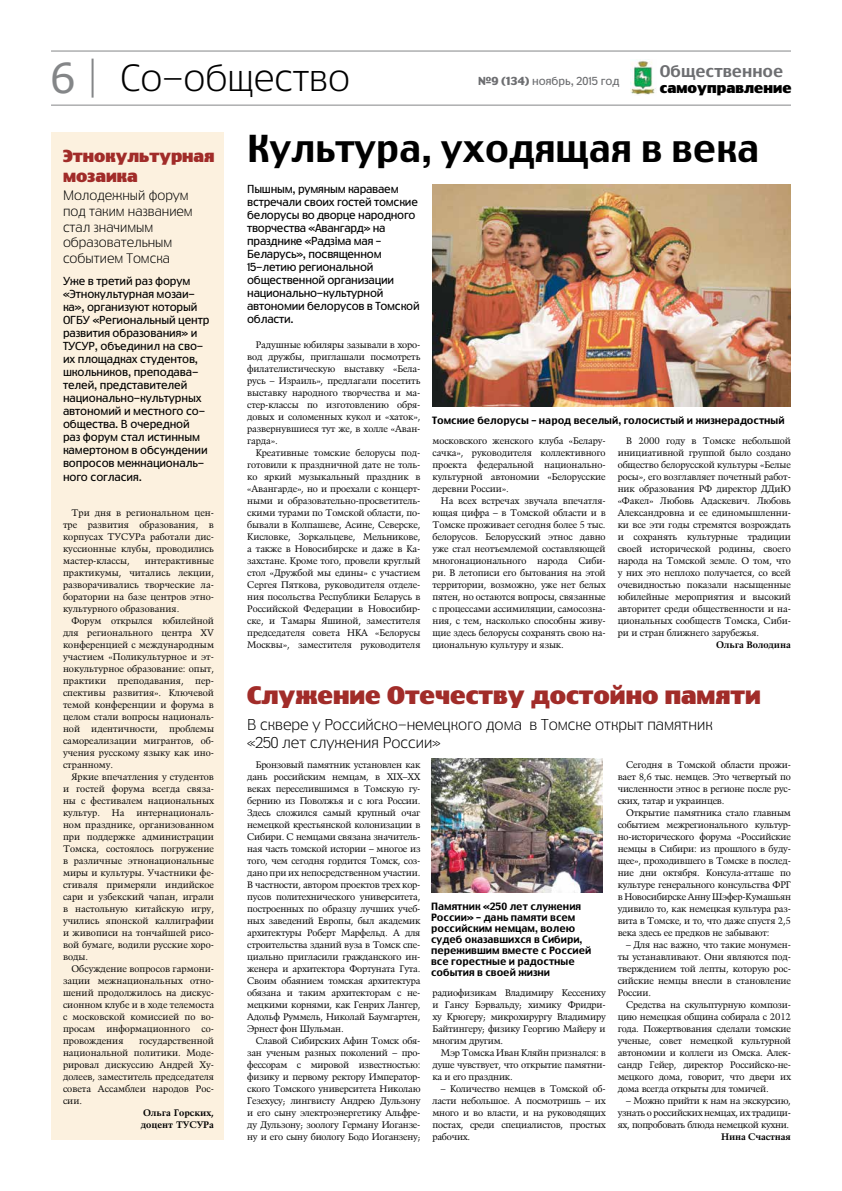
<style>
.page{position:relative;width:842px;height:1191px;background:#fff}
.page>*{position:absolute;margin:0;border:0;box-sizing:border-box;transform-origin:0 0}
.t1{font:41px "MS Reference Sans Serif";color:#848688}
.t2{font:500 36.9px "Truth CYR";color:#000}
.t3{font:300 36px "Truth CYR";color:#000}
.t4{font:900 24px "Truth CYR";color:#a12c29}
.t5{font:900 16.5px/19.8px "Truth CYR";color:#a12c29}
.t6{font:500 16px "Truth CYR";color:#6d6e71}
.t7{font:300 14.9px/17.9px "Truth CYR";color:#000}
.t8{font:900 14px "Truth CYR";letter-spacing:.005em;color:#000}
.t9{font:300 13px/15.6px "Truth CYR";color:#000}
.t10{font:11px/13px "Truth CYR";letter-spacing:-.01em;color:#000}
.t11{font:11px "Truth CYR";color:#6d6e71}
.t12{font:500 10px/11px "Truth CYR";color:#000}
.t13{font:9.5px/12px "Kuenstler 480 BT";letter-spacing:-.01em;color:#000;text-align:justify}
.t14{font:700 9.5px/12px "Kuenstler 480 BT";letter-spacing:-.01em;color:#000}
.s1{font-weight:700}
</style>
<div class="page">
<hr style="left:51px;top:105px;width:740px;height:1px;background:#848688">
<hr style="left:51px;top:51px;width:740px;height:1px;background:#848688">
<img style="left:630px;top:60px;width:26px;height:35px">
<hr style="left:92px;top:59px;width:2px;height:39px;background:#848688">
<div style="left:51px;top:132px;width:172px;height:1008px;background:#fcf1df"></div>
<img style="left:431px;top:758px;width:171px;height:135px">
<img style="left:432px;top:184px;width:359px;height:222px">
<h1 class="t1" style="left:50px;top:52px;width:28px">6</h1>
<h3 class="t6" style="left:660px;top:61px;width:125px">Общественное</h3>
<h3 class="t3" style="left:121px;top:56px;width:231px">Со-общество</h3>
<p class="t11" style="left:478px;top:75px;width:143px"><span class="s1">№9 (134)</span> ноябрь, 2015 год</p>
<h3 class="t8" style="left:660px;top:79px;width:133px">самоуправление</h3>
<h3 class="t5" style="left:63px;top:146px;width:153px">Этнокультурная мозаика</h3>
<h3 class="t9" style="left:63px;top:188px;width:131px">Молодежный форум под таким названием стал значимым образовательным событием Томска</h3>
<p class="t10" style="left:63px;top:274px;width:148px">Уже в третий раз форум «Этнокультурная мозаи&shy;ка», организуют который<br>ОГБУ «Региональный центр развития образования» и<br>ТУСУР, объединил на сво&shy;их площадках студентов, школьников, преподава&shy;телей, представителей национально-культурных автономий и местного со&shy;общества. В очередной раз форум стал истинным камертоном в обсуждении вопросов межнациональ-</p>
<p class="t10" style="left:63px;top:471px;width:80px">ного согласия.</p>
<p class="t13" style="left:63px;top:507px;width:153px;text-indent:9px">Три дня в региональном цен&shy;тре развития образования, в корпусах ТУСУРа работали дис&shy;куссионные клубы, проводились мастер-классы,</p>
<p class="t13" style="left:63px;top:555px;width:153px;text-indent:82px">интерактивные практикумы, читались лекции, разворачивались творческие ла&shy;боратории на базе центров этно&shy;культурного образования.</p>
<p class="t13" style="left:63px;top:615px;width:153px;text-indent:9px">Форум открылся юбилейной для регионального центра XV конференцией с международным участием «Поликультурное и эт&shy;нокультурное образование: опыт, практики преподавания, пер&shy;спективы развития». Ключевой темой конференции и форума в целом стали вопросы националь&shy;ной идентичности, проблемы самореализации мигрантов, об&shy;учения русскому языку как ино&shy;странному.</p>
<p class="t13" style="left:63px;top:771px;width:153px;text-indent:9px">Яркие впечатления у студентов и гостей форума всегда связа&shy;ны с фестивалем национальных культур. На интернациональ&shy;ном празднике, организованном при поддержке администрации Томска, состоялось погружение в различные этнонациональные миры и культуры. Участники фе&shy;стиваля примеряли индийское сари и узбекский чапан, играли в настольную китайскую игру, учились японской каллиграфии и живописи на тончайшей рисо&shy;вой бумаге, водили русские хоро&shy;воды.</p>
<p class="t13" style="left:63px;top:963px;width:153px;text-indent:9px">Обсуждение вопросов гармони&shy;зации межнациональных отно&shy;шений продолжилось на дискус&shy;сионном клубе и в ходе телемоста с московской комиссией по во&shy;просам информационного со&shy;провождения</p>
<p class="t13" style="left:63px;top:1035px;width:153px;text-indent:76px">государственной национальной политики. Моде&shy;рировал дискуссию Андрей Ху&shy;долеев, заместитель председателя совета Ассамблеи народов Рос&shy;сии.</p>
<p class="t14" style="left:141px;top:1107px;width:75px">Ольга Горских, доцент ТУСУРа</p>
<h2 class="t2" style="left:247px;top:126px;width:514px">Культура, уходящая в века</h2>
<p class="t10" style="left:247px;top:183px;width:174px">Пышным, румяным караваем встречали своих гостей томские белорусы во дворце народного творчества «Авангард» на празднике «Радзiма мая –<br>Беларусь», посвященном<br>15-летию региональной общественной организации национально-культурной автономии белорусов в Томской области.</p>
<p class="t13" style="left:247px;top:339px;width:175px;text-indent:9px">Радушные юбиляры зазывали в хоро&shy;вод дружбы, приглашали посмотреть филателистическую выставку «Бела&shy;русь – Израиль», предлагали посетить выставку народного творчества и ма&shy;стер-классы по изготовлению обря&shy;довых и соломенных кукол и «хаток», развернувшиеся тут же, в холле «Аван&shy;гарда».</p>
<p class="t13" style="left:247px;top:447px;width:175px;text-indent:9px">Креативные томские белорусы под&shy;готовили к праздничной дате не толь&shy;ко яркий музыкальный праздник в «Авангарде», но и проехали с концерт&shy;ными и образовательно-просветитель&shy;скими турами по Томской области, по&shy;бывали в Колпашеве, Асине, Северске, Кисловке, Зоркальцеве, Мельникове, а также в Новосибирске и даже в Ка&shy;захстане. Кроме того, провели круглый стол «Дружбой мы едины» с участием Сергея Пяткова, руководителя отделе&shy;ния посольства Республики Беларусь в Российской Федерации в Новосибир&shy;ске, и Тамары Яшиной, заместителя председателя совета НКА «Белорусы Москвы», заместителя руководителя</p>
<p class="t12" style="left:432px;top:415px;width:354px">Томские белорусы – народ веселый, голосистый и жизнерадостный</p>
<p class="t13" style="left:432px;top:435px;width:175px">московского женского клуба «Белару&shy;сачка», руководителя коллективного проекта федеральной национально&shy;культурной автономии «Белорусские деревни России».</p>
<p class="t13" style="left:432px;top:495px;width:175px;text-indent:9px">На всех встречах звучала впечатля&shy;ющая цифра – в Томской области и в Томске проживает сегодня более 5 тыс. белорусов. Белорусский этнос давно уже стал неотъемлемой составляющей многонационального народа Сиби&shy;ри. В летописи его бытования на этой территории, возможно, уже нет белых пятен, но остаются вопросы, связанные с процессами ассимиляции, самосозна&shy;ния, с тем, насколько способны живу&shy;щие здесь белорусы сохранять свою на&shy;циональную культуру и язык.</p>
<p class="t13" style="left:618px;top:435px;width:175px;text-indent:9px">В 2000 году в Томске небольшой инициативной группой было создано общество белорусской культуры «Белые росы», его возглавляет почетный работ&shy;ник образования РФ директор ДДиЮ «Факел» Любовь Адаскевич. Любовь Александровна и ее единомышленни&shy;ки все эти годы стремятся возрождать и сохранять культурные традиции своей исторической родины, своего народа на Томской земле. О том, что у них это неплохо получается, со всей очевидностью показали насыщенные юбилейные мероприятия и высокий авторитет среди общественности и на&shy;циональных сообществ Томска, Сиби&shy;ри и стран ближнего зарубежья.</p>
<p class="t14" style="left:716px;top:639px;width:76px">Ольга Володина</p>
<h3 class="t4" style="left:247px;top:681px;width:515px">Служение Отечеству достойно памяти</h3>
<h3 class="t7" style="left:247px;top:716px;width:467px">В сквере у Российско-немецкого дома в Томске открыт памятник «250 лет служения России»</h3>
<p class="t13" style="left:247px;top:759px;width:175px;text-indent:9px">Бронзовый памятник установлен как дань российским немцам, в XIX–XX веках переселившимся в Томскую гу&shy;бернию из Поволжья и с юга России.<br>Здесь сложился самый крупный очаг немецкой крестьянской колонизации в Сибири. С немцами связана значитель&shy;ная часть томской истории – многое из того, чем сегодня гордится Томск, соз&shy;дано при их непосредственном участии.<br>В частности, автором проектов трех кор&shy;пусов политехнического университета, построенных по образцу лучших учеб&shy;ных заведений Европы, был академик архитектуры Роберт Марфельд. А для строительства зданий вуза в Томск спе&shy;циально пригласили гражданского ин&shy;женера и архитектора Фортуната Гута.<br>Своим обаянием томская архитектура обязана и таким архитекторам с не&shy;мецкими корнями, как Генрих Лангер, Адольф Руммель, Николай Баумгартен, Эрнест фон Шульман.</p>
<p class="t13" style="left:247px;top:1035px;width:175px;text-indent:9px">Славой Сибирских Афин Томск обя&shy;зан ученым разных поколений – про&shy;фессорам с мировой известностью: физику и первому ректору Император&shy;ского Томского университета Николаю Гезехусу; лингвисту Андрею Дульзону и его сыну электроэнергетику Альфре&shy;ду Дульзону; зоологу Герману Иоганзе&shy;ну и его сыну биологу Бодо Иоганзену;</p>
<p class="t12" style="left:431px;top:901px;width:162px">Памятник «250 лет служения<br>России» – дань памяти всем российским немцам, волею судеб оказавшихся в Сибири, пережившим вместе с Россией все горестные и радостные события в своей жизни</p>
<p class="t13" style="left:432px;top:987px;width:175px">радиофизикам Владимиру Кессениху и Гансу Бэрвальду; химику Фридри&shy;ху Крюгеру; микрохирургу Владимиру Байтингеру; физику Георгию Майеру и многим другим.</p>
<p class="t13" style="left:432px;top:1047px;width:175px;text-indent:9px">Мэр Томска Иван Кляйн признался: в душе чувствует, что открытие памятни&shy;ка и его праздник.</p>
<p class="t13" style="left:432px;top:1083px;width:175px;text-indent:9px">– Количество немцев в Томской об&shy;ласти небольшое. А посмотришь – их много и во власти, и на руководящих постах, среди специалистов, простых рабочих.</p>
<p class="t13" style="left:618px;top:759px;width:175px;text-indent:9px">Сегодня в Томской области прожи&shy;вает 8,6 тыс. немцев. Это четвертый по численности этнос в регионе после рус&shy;ских, татар и украинцев.</p>
<p class="t13" style="left:618px;top:807px;width:175px;text-indent:9px">Открытие памятника стало главным событием межрегионального культур&shy;но-исторического форума «Российские немцы в Сибири: из прошлого в буду&shy;щее», проходившего в Томске в послед&shy;ние дни октября. Консула-атташе по культуре генерального консульства ФРГ в Новосибирске Анну Шэфер-Кумашьян удивило то, как немецкая культура раз&shy;вита в Томске, и то, что даже спустя 2,5 века здесь ее предков не забывают:</p>
<p class="t13" style="left:618px;top:939px;width:175px;text-indent:9px">– Для нас важно, что такие монумен&shy;ты устанавливают. Они являются под&shy;тверждением той лепты, которую рос&shy;сийские немцы внесли в становление России.</p>
<p class="t13" style="left:618px;top:999px;width:175px;text-indent:9px">Средства на скульптурную компози&shy;цию немецкая община собирала с 2012 года. Пожертвования сделали томские ученые, совет немецкой культурной автономии и коллеги из Омска. Алек&shy;сандр Гейер, директор Российско-не&shy;мецкого дома, говорит, что двери их дома всегда открыты для томичей.</p>
<p class="t13" style="left:618px;top:1095px;width:175px;text-indent:9px">– Можно прийти к нам на экскурсию, узнать о российских немцах, их традици&shy;ях, попробовать блюда немецкой кухни.</p>
<p class="t14" style="left:721px;top:1131px;width:71px">Нина Счастная</p>
</div>
